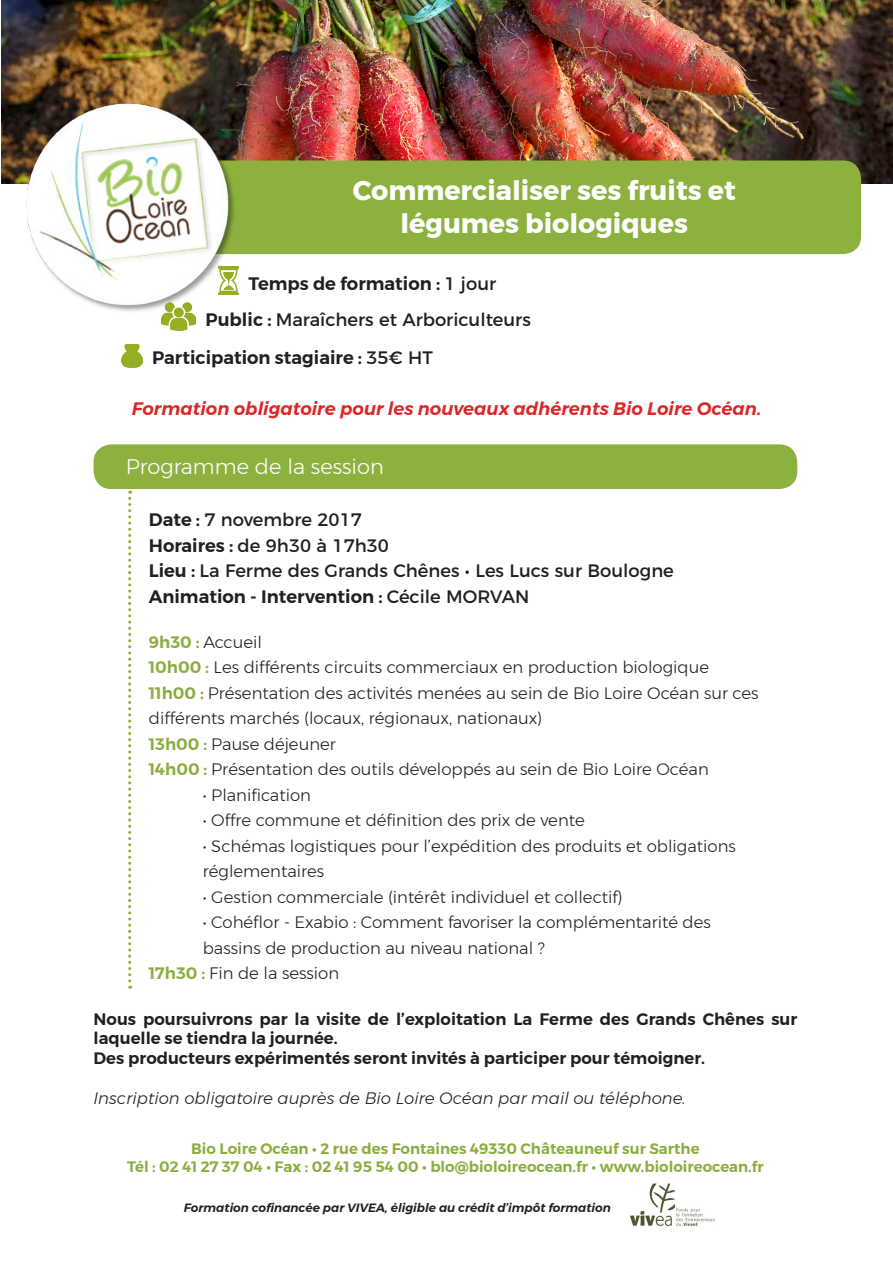
<style>
.page{position:relative;width:893px;height:1263px;background:#fff}
.page>*{position:absolute;margin:0;border:0;box-sizing:border-box;transform-origin:0 0}
.t1{font:700 27px/32.4px "Montserrat";color:#fff;text-align:center}
.t2{font:300 21px "Montserrat";color:#fff}
.t3{font:18px "Montserrat";color:#231f20}
.t4{font:600 18px "Montserrat";color:#231f20}
.t5{font:italic 600 18px "Montserrat";color:#de2527}
.t6{font:300 16.5px/25.5px "Montserrat";color:#231f20}
.t7{font:600 16.5px/19.8px "Montserrat";color:#231f20}
.t8{font:italic 300 16.5px "Montserrat";color:#231f20}
.t9{font:600 15px "Montserrat";color:#8bad40}
.t10{font:italic 600 12px "Montserrat";color:#231f20}
.s1{font-weight:400}
.s2{font-weight:600}
.s3{font-weight:600;color:#8bad40}
</style>
<div class="page">
<img style="left:1px;top:0;width:892px;height:184px">
<div style="left:65px;top:161px;width:796px;height:93px;background:#8db13f;border-radius:18px"></div>
<img style="left:23px;top:101px;width:215px;height:211px">
<img style="left:162px;top:302px;width:34px;height:29px">
<div style="left:94px;top:444px;width:703px;height:45px;background:#8db13f;border-radius:18px"></div>
<svg style="left:128px;top:491px;width:3px;height:498px"></svg>
<img style="left:122px;top:345px;width:20px;height:23px">
<img style="left:630px;top:1183px;width:85px;height:44px">
<p class="t1" style="left:353px;top:175px;width:385px">Commercialiser ses fruits et légumes biologiques</p>
<p class="t4" style="left:248px;top:269px;width:249px">Temps de formation : <span class="s1">1 jour</span></p>
<p class="t3" style="left:206px;top:305px;width:327px"><span class="s2">Public :</span> Maraîchers et Arboriculteurs</p>
<p class="t4" style="left:152px;top:343px;width:282px">Participation stagiaire : <span class="s1">35€ HT</span></p>
<p class="t5" style="left:132px;top:394px;width:631px">Formation obligatoire pour les nouveaux adhérents Bio Loire Océan.</p>
<p class="t2" style="left:126px;top:450px;width:259px">Programme de la session</p>
<p class="t3" style="left:149px;top:505px;width:215px"><span class="s2">Date :</span> 7 novembre 2017</p>
<p class="t3" style="left:149px;top:531px;width:242px"><span class="s2">Horaires :</span> de 9h30 à 17h30</p>
<p class="t3" style="left:149px;top:556px;width:526px"><span class="s2">Lieu :</span> La Ferme des Grands Chênes • Les Lucs sur Boulogne</p>
<p class="t4" style="left:149px;top:582px;width:382px">Animation - Intervention : <span class="s1">Cécile MORVAN</span></p>
<p class="t6" style="left:149px;top:629px;width:115px"><span class="s3">9h30 :</span> Accueil</p>
<p class="t6" style="left:149px;top:654px;width:562px"><span class="s3">10h00 :</span> Les différents circuits commerciaux en production biologique</p>
<p class="t6" style="left:149px;top:680px;width:611px"><span class="s3">11h00 :</span> Présentation des activités menées au sein de Bio Loire Océan sur ces différents marchés (locaux, régionaux, nationaux)</p>
<p class="t6" style="left:149px;top:731px;width:189px"><span class="s3">13h00 :</span> Pause déjeuner</p>
<p class="t6" style="left:149px;top:756px;width:561px"><span class="s3">14h00 :</span> Présentation des outils développés au sein de Bio Loire Océan</p>
<p class="t6" style="left:203px;top:782px;width:110px">• Planification</p>
<p class="t6" style="left:203px;top:807px;width:383px">• Offre commune et définition des prix de vente</p>
<p class="t6" style="left:203px;top:833px;width:535px">• Schémas logistiques pour l’expédition des produits et obligations réglementaires</p>
<p class="t6" style="left:203px;top:884px;width:421px">• Gestion commerciale (intérêt individuel et collectif)</p>
<p class="t6" style="left:203px;top:909px;width:510px">• Cohéflor - Exabio : Comment favoriser la complémentarité des bassins de production au niveau national ?</p>
<p class="t6" style="left:149px;top:960px;width:192px"><span class="s3">17h30 :</span> Fin de la session</p>
<p class="t7" style="left:94px;top:1009px;width:705px">Nous poursuivrons par la visite de l’exploitation La Ferme des Grands Chênes sur laquelle se tiendra la journée.</p>
<p class="t7" style="left:94px;top:1048px;width:613px">Des producteurs expérimentés seront invités à participer pour témoigner.</p>
<p class="t8" style="left:94px;top:1085px;width:594px">Inscription obligatoire auprès de Bio Loire Océan par mail ou téléphone.</p>
<p class="t9" style="left:191px;top:1137px;width:510px">Bio Loire Océan • 2 rue des Fontaines 49330 Châteauneuf sur Sarthe</p>
<p class="t9" style="left:127px;top:1155px;width:638px">Tél : 02 41 27 37 04 • Fax : 02 41 95 54 00 • blo@bioloireocean.fr • www.bioloireocean.fr</p>
<p class="t10" style="left:184px;top:1199px;width:429px">Formation cofinancée par VIVEA, éligible au crédit d’impôt formation</p>
</div>
